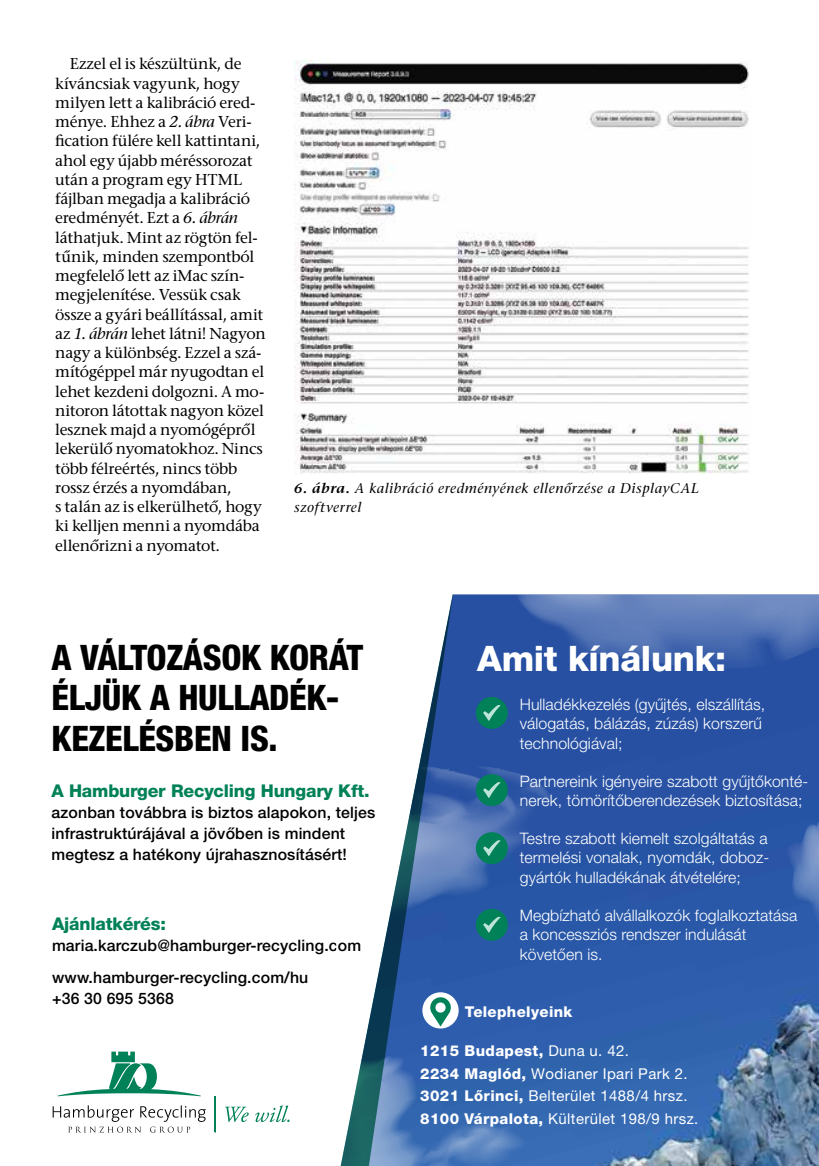
<style>
.page{position:relative;width:819px;height:1166px;background:#fff}
.page>*{position:absolute;margin:0;border:0;box-sizing:border-box;transform-origin:0 0}
.t1{font:800 condensed 35.18px/40.4px "Helvetica Neue LT Pro";letter-spacing:-.01em;color:#000}
.t2{font:800 35.18px "Helvetica Neue LT Pro";letter-spacing:-.01em;color:#fff}
.t3{font:800 17.5px "Helvetica Neue LT Pro";letter-spacing:-.01em;color:#008158}
.t4{font:15.75px/19.2px "ITC Stone Serif";letter-spacing:-.015em;color:#000}
.t5{font:300 15.75px/19.4px "Helvetica Neue LT Pro";letter-spacing:.005em;color:#fff}
.t6{font:500 15.75px/21.2px "Helvetica Neue LT Pro";letter-spacing:.01em;color:#000}
.t7{font:14.88px/22.9px "Helvetica Neue LT Pro";letter-spacing:.025em;color:#fff}
.t8{font:800 14.88px "Helvetica Neue LT Pro";letter-spacing:.025em;color:#fff}
.t9{font:italic 14px/19.2px "ITC Stone Serif";letter-spacing:.04em;color:#000}
.s1{font-style:italic}
.s2{font-weight:600}
.s3{font-weight:800}
</style>
<div class="page">
<img style="left:294px;top:61px;width:455px;height:413px">
<img style="left:586px;top:1026px;width:233px;height:140px">
<svg style="left:454px;top:1026px;width:132px;height:140px;background:#3768b1"></svg>
<svg style="left:53px;top:1105px;width:153px;height:27px"></svg>
<svg style="left:58px;top:1051px;width:143px;height:45px"></svg>
<hr style="left:215px;top:1097px;width:1px;height:35px;background:#008158">
<svg style="left:225px;top:1105px;width:64px;height:17px"></svg>
<svg style="left:340px;top:1026px;width:114px;height:140px;background:#5681ae"></svg>
<svg style="left:368px;top:594px;width:451px;height:432px;background:#446bae"></svg>
<p class="t4" style="left:55px;top:57px;width:212px;text-indent:15px">Ezzel el is készültünk, de kíváncsiak vagyunk, hogy milyen lett a kalibráció ered&shy;ménye. Ehhez a <span class="s1">2. ábra</span> Veri&shy;fication fülére kell kattintani, ahol egy újabb méréssorozat után a program egy HTML fájlban megadja a kalibráció eredményét. Ezt a <span class="s1">6. ábrán </span>láthatjuk. Mint az rögtön fel&shy;tűnik, minden szempontból megfelelő lett az iMac szín&shy;megjelenítése. Vessük csak össze a gyári beállítással, amit az <span class="s1">1. ábrán</span> lehet látni! Nagyon nagy a különbség. Ezzel a szá&shy;mítógéppel már nyugodtan el lehet kezdeni dolgozni. A mo&shy;nitoron látottak nagyon közel lesznek majd a nyomógépről lekerülő nyomatokhoz. Nincs több félreértés, nincs több rossz érzés a nyomdában,<br>s talán az is elkerülhető, hogy ki kelljen menni a nyomdába ellenőrizni a nyomatot.</p>
<p class="t9" style="left:294px;top:480px;width:406px"><span class="s2">6. ábra.</span> A kalibráció eredményének ellenőrzése a DisplayCAL szoftverrel</p>
<h1 class="t1" style="left:52px;top:637px;width:313px">A VÁLTOZÁSOK KORÁT<br>ÉLJÜK A HULLADÉK-<br>KEZELÉSBEN IS.</h1>
<p class="t3" style="left:52px;top:780px;width:319px">A Hamburger Recycling Hungary Kft.</p>
<p class="t6" style="left:52px;top:801px;width:325px">azonban továbbra is biztos alapokon, teljes infrastruktúrájával a jövőben is mindent megtesz a hatékony újrahasznosításért!</p>
<p class="t3" style="left:52px;top:914px;width:115px">Ajánlatkérés:</p>
<p class="t6" style="left:52px;top:930px;width:310px;line-height:31.7px">maria.karczub@hamburger-recycling.com www.hamburger-recycling.com/hu</p>
<p class="t6" style="left:52px;top:988px;width:123px">+36 30 695 5368</p>
<h1 class="t2" style="left:477px;top:637px;width:250px">Amit kínálunk:</h1>
<p class="t5" style="left:519px;top:694px;width:247px">Hulladékkezelés (gyűjtés, elszállítás, válogatás, bálázás, zúzás) korszerű technológiával;</p>
<p class="t5" style="left:519px;top:771px;width:290px">Partnereink igényeire szabott gyűjtőkonté&shy;nerek, tömörítőberendezések biztosítása;</p>
<p class="t5" style="left:519px;top:828px;width:251px;text-align:justify">Testre szabott kiemelt szolgáltatás a termelési vonalak, nyomdák, doboz&shy;gyártók hulladékának átvételére;</p>
<p class="t5" style="left:519px;top:905px;width:279px">Megbízható alvállalkozók foglalkoztatása a koncessziós rendszer indulását követően is.</p>
<p class="t8" style="left:465px;top:1003px;width:109px">Telephelyeink</p>
<p class="t7" style="left:420px;top:1039px;width:279px"><span class="s3">1215 Budapest,</span> Duna u. 42.<br><span class="s3">2234 Maglód,</span> Wodianer Ipari Park 2.<br><span class="s3">3021 Lőrinci,</span> Belterület 1488/4 hrsz.<br><span class="s3">8100 Várpalota,</span> Külterület 198/9 hrsz.</p>
</div>
